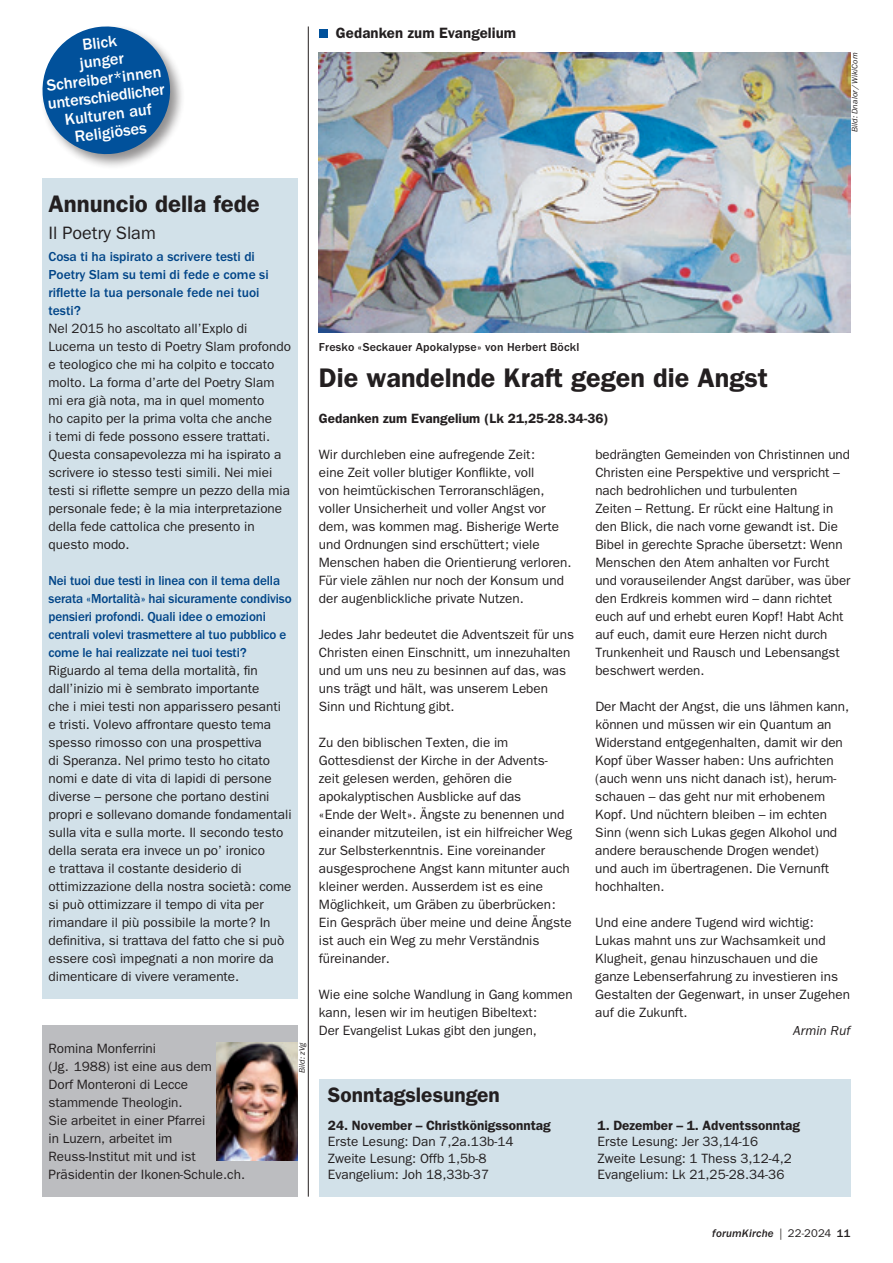
<style>
.page{position:relative;width:893px;height:1263px;background:#fff}
.page>*{position:absolute;margin:0;border:0;box-sizing:border-box;transform-origin:0 0}
.t1{font:27px "Franklin Gothic LT Pro Dm";color:#231f20}
.t2{font:24px "Franklin Gothic LT Pro Dm";color:#231f20}
.t3{font:21px "Franklin Gothic LT Pro Dm";color:#231f20}
.t4{font:18px "Franklin Gothic LT Pro";color:#231f20}
.t5{font:500 16.5px/18px "Franklin Gothic LT Pro";color:#fff;text-align:center}
.t6{font:15px "Franklin Gothic LT Pro Dm";letter-spacing:.005em;color:#231f20}
.t7{font:13.5px/18px "Franklin Gothic LT Pro";color:#231f20}
.t8{font:500 13.5px/18px "Franklin Gothic LT Pro";letter-spacing:-.01em;color:#014588}
.t9{font:13.5px "Franklin Gothic LT Pro Dm";color:#231f20}
.t10{font:italic 13.5px "Franklin Gothic LT Pro";color:#231f20}
.t11{font:500 12px "Franklin Gothic LT Pro";letter-spacing:.015em;color:#231f20}
.t12{font:italic 500 11.25px "Franklin Gothic LT Pro";letter-spacing:.015em;color:#231f20}
.t13{font:italic 8.25px "Franklin Gothic LT Pro";letter-spacing:.015em;color:#231f20}
.s1{font-weight:400;font-style:normal}
.s2{font-style:normal}
</style>
<div class="page">
<div style="left:43px;top:179px;width:255px;height:820px;background:#d2e1e9"></div>
<div style="left:39px;top:23px;width:146px;height:147px;background:#231f20;opacity:.5"></div>
<svg style="left:39px;top:23px;width:135px;height:135px"></svg>
<div style="left:319px;top:29px;width:8px;height:9px;background:#01519b"></div>
<div style="left:319px;top:1079px;width:531px;height:118px;background:#d2e1e9"></div>
<hr style="left:308px;top:27px;width:1px;height:1170px;background:#231f20">
<div style="left:43px;top:1025px;width:255px;height:172px;background:#bcbdc0"></div>
<img style="left:216px;top:1043px;width:82px;height:118px">
<img style="left:319px;top:53px;width:531px;height:280px">
<p class="t5" style="left:40px;top:41px;width:119px;rotate:-7deg">Blick<br>junger<br>Schreiber*innen unterschiedlicher<br>Kulturen auf<br>Religiöses</p>
<p class="t6" style="left:336px;top:24px;width:182px">Gedanken zum Evangelium</p>
<p class="t13" style="left:850px;top:132px;width:81px;rotate:-90deg">Bild: Dnalor/WikiCom</p>
<h2 class="t2" style="left:49px;top:189px;width:213px">Annuncio della fede</h2>
<h3 class="t4" style="left:49px;top:222px;width:109px">Il Poetry Slam</h3>
<p class="t8" style="left:49px;top:248px;width:222px">Cosa ti ha ispirato a scrivere testi di<br>Poetry Slam su temi di fede e come si riflette la tua personale fede nei tuoi testi?</p>
<p class="t7" style="left:49px;top:319px;width:244px">Nel 2015 ho ascoltato all’Explo di Lucerna un testo di Poetry Slam profondo e teologico che mi ha colpito e toccato molto. La forma d’arte del Poetry Slam mi era già nota, ma in quel momento<br>ho capito per la prima volta che anche<br>i temi di fede possono essere trattati.<br>Questa consapevolezza mi ha ispirato a scrivere io stesso testi simili. Nei miei testi si riflette sempre un pezzo della mia personale fede; è la mia interpretazione della fede cattolica che presento in questo modo.</p>
<p class="t8" style="left:49px;top:572px;width:245px">Nei tuoi due testi in linea con il tema della serata «Mortalità» hai sicuramente condiviso pensieri profondi. Quali idee o emozioni centrali volevi trasmettere al tuo pubblico e come le hai realizzate nei tuoi testi?</p>
<p class="t7" style="left:49px;top:662px;width:245px">Riguardo al tema della mortalità, fin dall’inizio mi è sembrato importante<br>che i miei testi non apparissero pesanti e tristi. Volevo affrontare questo tema spesso rimosso con una prospettiva<br>di Speranza. Nel primo testo ho citato nomi e date di vita di lapidi di persone diverse – persone che portano destini propri e sollevano domande fondamentali sulla vita e sulla morte. Il secondo testo della serata era invece un po’ ironico<br>e trattava il costante desiderio di ottimizzazione della nostra società: come si può ottimizzare il tempo di vita per rimandare il più possibile la morte? In definitiva, si trattava del fatto che si può essere così impegnati a non morire da dimenticare di vivere veramente.</p>
<p class="t7" style="left:49px;top:1039px;width:198px">Romina Monferrini<br>(Jg. 1988) ist eine aus dem<br>Dorf Monteroni di Lecce stammende Theologin.<br>Sie arbeitet in einer Pfarrei<br>in Luzern, arbeitet im<br>Reuss-Institut mit und ist<br>Präsidentin der Ikonen-Schule.ch.</p>
<p class="t13" style="left:297px;top:1073px;width:32px;rotate:-90deg">Bild: zVg</p>
<p class="t11" style="left:319px;top:340px;width:262px">Fresko «Seckauer Apokalypse» von Herbert Böckl</p>
<h1 class="t1" style="left:319px;top:361px;width:451px">Die wandelnde Kraft gegen die Angst</h1>
<p class="t9" style="left:319px;top:410px;width:291px">Gedanken zum Evangelium (Lk 21,25-28.34-36)</p>
<p class="t7" style="left:595px;top:445px;width:257px">bedrängten Gemeinden von Christinnen und Christen eine Perspektive und verspricht – nach bedrohlichen und turbulenten<br>Zeiten – Rettung. Er rückt eine Haltung in den Blick, die nach vorne gewandt ist. Die Bibel in gerechte Sprache übersetzt: Wenn Menschen den Atem anhalten vor Furcht und vorauseilender Angst darüber, was über den Erdkreis kommen wird – dann richtet euch auf und erhebt euren Kopf! Habt Acht auf euch, damit eure Herzen nicht durch Trunkenheit und Rausch und Lebensangst beschwert werden.</p>
<p class="t7" style="left:595px;top:697px;width:255px">Der Macht der Angst, die uns lähmen kann, können und müssen wir ein Quantum an Widerstand entgegenhalten, damit wir den Kopf über Wasser haben: Uns aufrichten (auch wenn uns nicht danach ist), herum&shy;schauen – das geht nur mit erhobenem Kopf. Und nüchtern bleiben – im echten Sinn (wenn sich Lukas gegen Alkohol und andere berauschende Drogen wendet)<br>und auch im übertragenen. Die Vernunft hochhalten.</p>
<p class="t7" style="left:595px;top:913px;width:256px">Und eine andere Tugend wird wichtig:<br>Lukas mahnt uns zur Wachsamkeit und Klugheit, genau hinzuschauen und die ganze Lebenserfahrung zu investieren ins Gestalten der Gegenwart, in unser Zugehen auf die Zukunft.</p>
<p class="t10" style="left:793px;top:1022px;width:59px">Armin Ruf</p>
<p class="t7" style="left:319px;top:445px;width:254px">Wir durchleben eine aufregende Zeit:<br>eine Zeit voller blutiger Konflikte, voll<br>von heimtückischen Terroranschlägen, voller Unsicherheit und voller Angst vor dem, was kommen mag. Bisherige Werte und Ordnungen sind erschüttert; viele Menschen haben die Orientierung verloren.<br>Für viele zählen nur noch der Konsum und der augenblickliche private Nutzen.</p>
<p class="t7" style="left:319px;top:625px;width:257px">Jedes Jahr bedeutet die Adventszeit für uns Christen einen Einschnitt, um innezuhalten und um uns neu zu besinnen auf das, was uns trägt und hält, was unserem Leben Sinn und Richtung gibt.</p>
<p class="t7" style="left:319px;top:733px;width:255px">Zu den biblischen Texten, die im Gottesdienst der Kirche in der Advents-<br>zeit gelesen werden, gehören die apokalyptischen Ausblicke auf das<br>«Ende der Welt». Ängste zu benennen und einander mitzuteilen, ist ein hilfreicher Weg zur Selbsterkenntnis. Eine voreinander ausgesprochene Angst kann mitunter auch kleiner werden. Ausserdem ist es eine Möglichkeit, um Gräben zu überbrücken:<br>Ein Gespräch über meine und deine Ängste ist auch ein Weg zu mehr Verständnis füreinander.</p>
<p class="t7" style="left:319px;top:985px;width:255px">Wie eine solche Wandlung in Gang kommen kann, lesen wir im heutigen Bibeltext:<br>Der Evangelist Lukas gibt den jungen,</p>
<h3 class="t3" style="left:328px;top:1082px;width:173px">Sonntagslesungen</h3>
<p class="t9" style="left:328px;top:1117px;width:224px">24. November – Christkönigssonntag</p>
<p class="t7" style="left:328px;top:1134px;width:187px;line-height:16.5px">Erste Lesung: Dan 7,2a.13b-14<br>Zweite Lesung: Offb 1,5b-8<br>Evangelium: Joh 18,33b-37</p>
<p class="t9" style="left:598px;top:1117px;width:204px">1. Dezember – 1. Adventssonntag</p>
<p class="t7" style="left:598px;top:1133px;width:196px;line-height:16.5px">Erste Lesung: Jer 33,14-16<br>Zweite Lesung: 1 Thess 3,12-4,2<br>Evangelium: Lk 21,25-28.34-36</p>
<p class="t12" style="left:712px;top:1226px;width:140px">forumKirche <span class="s1">| 22-2024</span> <span class="s2">11</span></p>
</div>
